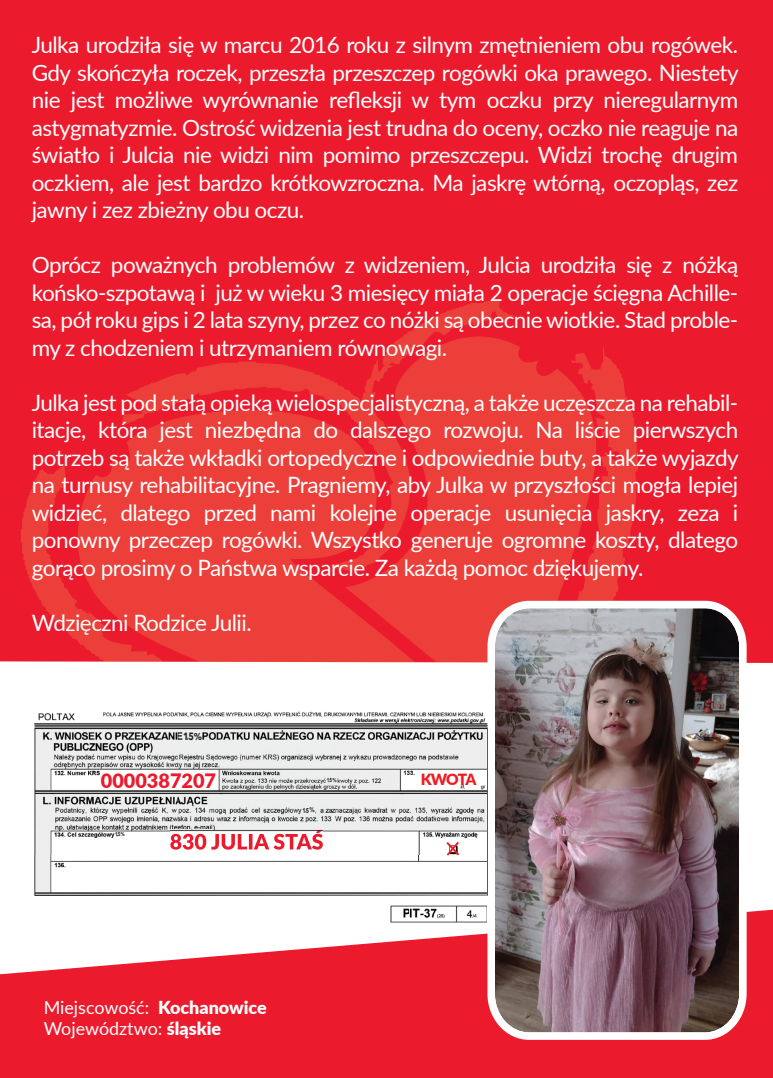
<style>
.page{position:relative;width:773px;height:1078px;background:#fff}
.page>*{position:absolute;margin:0;border:0;box-sizing:border-box;transform-origin:0 0}
.t1{font:22.5px/27.5px "Lato";letter-spacing:-.025em;color:#fff;text-align:justify}
.t2{font:900 19.75px "Lato";color:#eb1b2d}
.t3{font:18px/21.5px "Lato";color:#fff}
.t4{font:900 15.5px "Lato";letter-spacing:-.07em;color:#ee1d23}
.t5{font:700 10.5px "Avenir Next LT Pro";color:#231f20;scale:.81 1}
.t6{font:700 7px "Arial";color:#231f20;scale:.81 1}
.t7{font:700 5.75px "Arial";color:#231f20;scale:.81 1}
.t8{font:700 5.5px "Avenir Next LT Pro";color:#231f20;scale:.81 1}
.s1{font-size:8.25px}
.s2{font-size:9.75px}
.s3{font-size:4.5px}
.s4{font-size:5.5px}
.s5{font-size:6.5px}
.s6{font-weight:900}
</style>
<div class="page">
<div style="left:0;top:0;width:772px;height:785px;background:#eb1b2d"></div>
<svg style="left:21px;top:299px;width:616px;height:362px;fill:#eb3d39"></svg>
<svg style="left:78px;top:410px;width:337px;height:251px;fill:#ec3f3a"></svg>
<div style="left:0;top:661px;width:772px;height:124px;background:#fff"></div>
<svg style="left:0;top:909px;width:772px;height:168px;background:#ee3d4d"></svg>
<img style="left:487px;top:600px;width:259px;height:439px">
<img style="left:23px;top:708px;width:484px;height:220px">
<img style="left:170px;top:829px;width:153px;height:20px">
<div style="left:183px;top:731px;width:19px;height:10px;background:#edf1f2"></div>
<svg style="left:446px;top:841px;width:13px;height:14px"></svg>
<div style="left:302px;top:806px;width:13px;height:7px;background:#eef2f2"></div>
<div style="left:327px;top:777px;width:10px;height:6px;background:#eef2f2"></div>
<div style="left:115px;top:831px;width:12px;height:7px;background:#fff"></div>
<p class="t1" style="left:32px;top:30px;width:708px">Julka urodziła się w marcu 2016 roku z silnym zmętnieniem obu rogówek.<br>Gdy skończyła roczek, przeszła przeszczep rogówki oka prawego. Niestety nie jest możliwe wyrównanie refleksji w tym oczku przy nieregularnym astygmatyzmie. Ostrość widzenia jest trudna do oceny, oczko nie reaguje na światło i Julcia nie widzi nim pomimo przeszczepu. Widzi trochę drugim oczkiem, ale jest bardzo krótkowzroczna. Ma jaskrę wtórną, oczopląs, zez jawny i zez zbieżny obu oczu.</p>
<p class="t1" style="left:32px;top:250px;width:707px">Oprócz poważnych problemów z widzeniem, Julcia urodziła się z nóżką końsko-szpotawą i już w wieku 3 miesięcy miała 2 operacje ścięgna Achille&shy;sa, pół roku gips i 2 lata szyny, przez co nóżki są obecnie wiotkie. Stad proble&shy;my z chodzeniem i utrzymaniem równowagi.</p>
<p class="t1" style="left:32px;top:388px;width:708px">Julka jest pod stałą opieką wielospecjalistyczną, a także uczęszcza na rehabil&shy;itacje, która jest niezbędna do dalszego rozwoju. Na liście pierwszych potrzeb są także wkładki ortopedyczne i odpowiednie buty, a także wyjazdy na turnusy rehabilitacyjne. Pragniemy, aby Julka w przyszłości mogła lepiej widzieć, dlatego przed nami kolejne operacje usunięcia jaskry, zeza i ponowny przeczep rogówki. Wszystko generuje ogromne koszty, dlatego gorąco prosimy o Państwa wsparcie. Za każdą pomoc dziękujemy.</p>
<p class="t1" style="left:32px;top:608px;width:221px">Wdzięczni Rodzice Julii.</p>
<p class="t5" style="left:183px;top:729px;width:25px">1 5<span class="s1">,</span> <span class="s2">%</span></p>
<p class="t2" style="left:101px;top:765px;width:117px">0000387207</p>
<p class="t4" style="left:420px;top:767px;width:57px">KWOTA</p>
<p class="t7" style="left:326px;top:776px;width:14px">1 5<span class="s3">,</span> <span class="s4">%</span></p>
<p class="t8" style="left:115px;top:830px;width:14px">1 5, %</p>
<p class="t6" style="left:302px;top:805px;width:17px">1 5<span class="s4">,</span> <span class="s5">%</span></p>
<p class="t3" style="left:44px;top:995px;width:224px">Miejscowość: <span class="s6">Kochanowice<br></span>Województwo: <span class="s6">śląskie</span></p>
</div>
